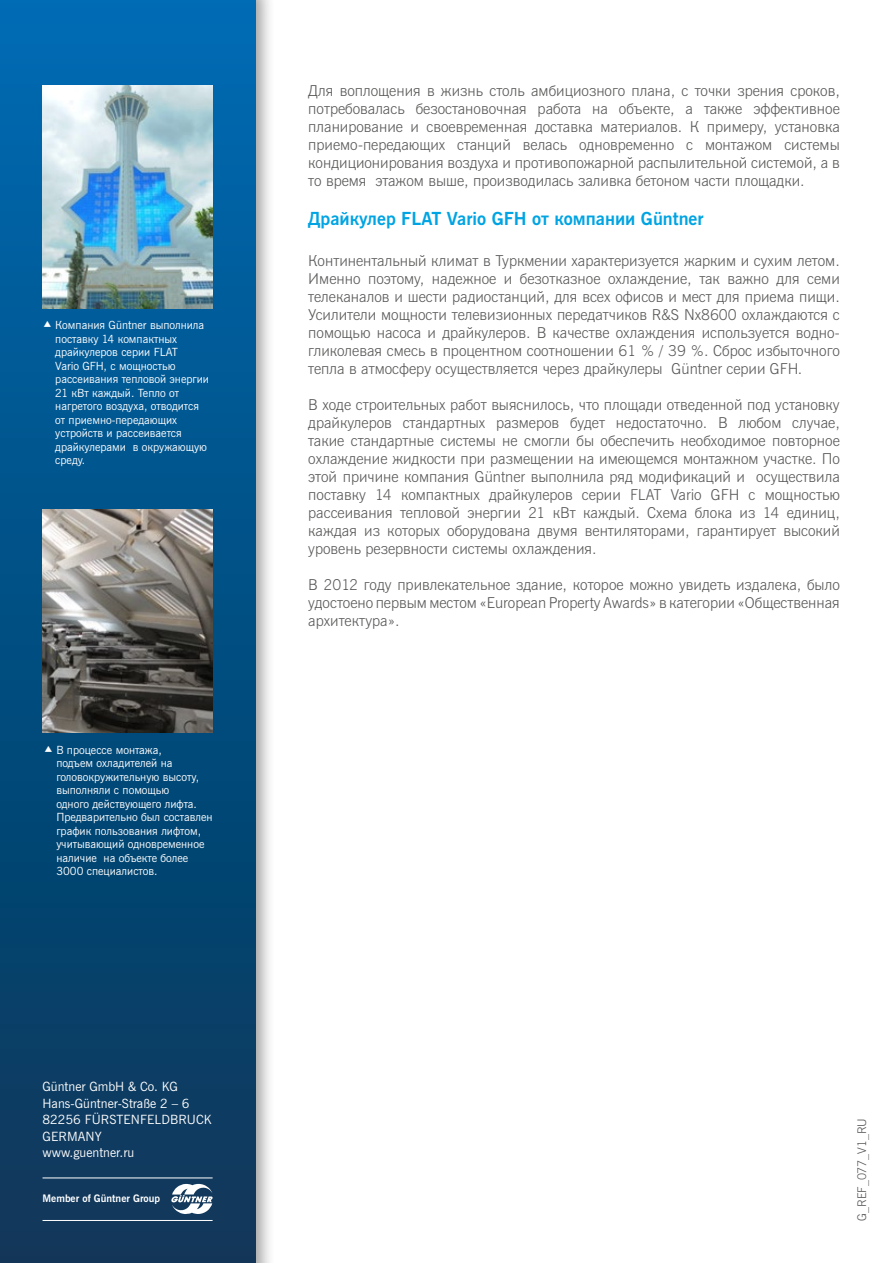
<style>
.page{position:relative;width:893px;height:1263px;background:#fff}
.page>*{position:absolute;margin:0;border:0;box-sizing:border-box;transform-origin:0 0}
.t1{font:700 18px "News Gothic";color:#00a4e3}
.t2{font:300 15px/18px "News Gothic L";color:#575756;text-align:justify}
.t3{font:12.75px/16.5px "News Gothic";color:#fff}
.t4{font:300 12px "News Gothic L";color:#575756}
.t5{font:11.25px/13.5px "News Gothic";color:#fff}
.t6{font:700 10.35px "News Gothic";color:#fff}
</style>
<div class="page">
<div style="left:0;top:0;width:276px;height:1263px;background:#000;opacity:.38"></div>
<div style="left:0;top:0;width:255px;height:1263px;background:linear-gradient(to bottom,#006cb3,#0b3555)"></div>
<svg style="left:171px;top:1184px;width:42px;height:30px"></svg>
<hr style="left:43px;top:1220px;width:170px;height:1px;background:#fff">
<hr style="left:43px;top:1177px;width:170px;height:1px;background:#fff">
<img style="left:43px;top:509px;width:170px;height:224px">
<img style="left:43px;top:85px;width:170px;height:224px">
<svg style="left:44px;top:321px;width:7px;height:6px"></svg>
<svg style="left:45px;top:745px;width:7px;height:7px"></svg>
<p class="t5" style="left:55px;top:319px;width:155px">Компания Güntner выполнила поставку 14 компактных драйкулеров серии FLAT<br>Vario GFH, с мощностью рассеивания тепловой энергии<br>21 кВт каждый. Тепло от нагретого воздуха, отводится от приемно-передающих устройств и рассеивается драйкулерами в окружающую среду.</p>
<p class="t5" style="left:56px;top:743px;width:158px">В процессе монтажа,<br>подъем охладителей на головокружительную высоту, выполняли с помощью<br>одного действующего лифта.<br>Предварительно был составлен график пользования лифтом, учитывающий одновременное наличие на объекте более<br>3000 специалистов.</p>
<p class="t3" style="left:43px;top:1079px;width:171px">Güntner GmbH &amp; Co. KG<br>Hans-Güntner-Straße 2 – 6<br>82256 FÜRSTENFELDBRUCK<br>GERMANY<br>www.guentner.ru</p>
<p class="t6" style="left:43px;top:1192px;width:119px">Member of Güntner Group</p>
<p class="t2" style="left:308px;top:82px;width:533px">Для воплощения в жизнь столь амбициозного плана, с точки зрения сроков, потребовалась безостановочная работа на объекте, а также эффективное планирование и своевременная доставка материалов. К примеру, установка приемо-передающих станций велась одновременно с монтажом системы кондиционирования воздуха и противопожарной распылительной системой, а в то время этажом выше, производилась заливка бетоном части площадки.</p>
<p class="t1" style="left:308px;top:207px;width:397px">Драйкулер FLAT Vario GFH от компании Güntner</p>
<p class="t2" style="left:308px;top:252px;width:533px">Континентальный климат в Туркмении характеризуется жарким и сухим летом.<br>Именно поэтому, надежное и безотказное охлаждение, так важно для семи телеканалов и шести радиостанций, для всех офисов и мест для приема пищи.<br>Усилители мощности телевизионных передатчиков R&amp;S Nx8600 охлаждаются с помощью насоса и драйкулеров. В качестве охлаждения используется водно&shy;гликолевая смесь в процентном соотношении 61 % / 39 %. Сброс избыточного тепла в атмосферу осуществляется через драйкулеры Güntner серии GFH.</p>
<p class="t2" style="left:308px;top:396px;width:533px">В ходе строительных работ выяснилось, что площади отведенной под установку драйкулеров стандартных размеров будет недостаточно. В любом случае, такие стандартные системы не смогли бы обеспечить необходимое повторное охлаждение жидкости при размещении на имеющемся монтажном участке. По этой причине компания Güntner выполнила ряд модификаций и осуществила поставку 14 компактных драйкулеров серии FLAT Vario GFH с мощностью рассеивания тепловой энергии 21 кВт каждый. Схема блока из 14 единиц, каждая из которых оборудована двумя вентиляторами, гарантирует высокий уровень резервности системы охлаждения.</p>
<p class="t2" style="left:308px;top:576px;width:533px">В 2012 году привлекательное здание, которое можно увидеть издалека, было удостоено первым местом «European Property Awards» в категории «Общественная архитектура».</p>
<p class="t4" style="left:854px;top:1221px;width:104px;rotate:-90deg">G_REF_077_V1_RU</p>
</div>
